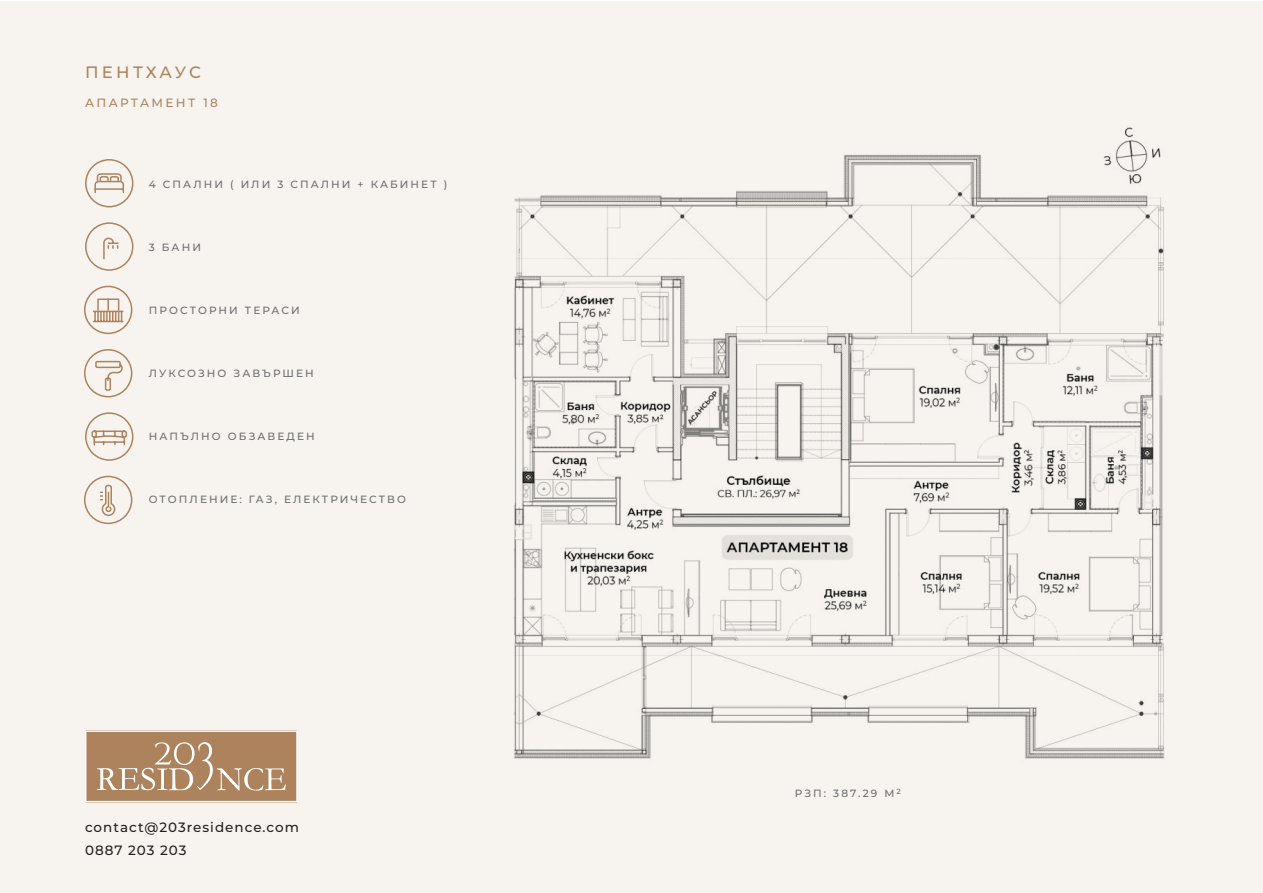
<style>
.page{position:relative;width:1263px;height:893px;background:#fff}
.page>*{position:absolute;margin:0;border:0;box-sizing:border-box;transform-origin:0 0}
.t1{font:500 16.5px "Montserrat";letter-spacing:.18em;color:#ad835d}
.t2{font:500 13.5px/22.5px "Montserrat";letter-spacing:.075em;color:#231f20}
.t3{font:500 12px "Montserrat";letter-spacing:.2em;color:#ad835d}
.t4{font:500 10.5px "Montserrat";letter-spacing:.2em;color:#6c6d70}
</style>
<div class="page">
<div style="left:0;top:1px;width:1262px;height:891px;background:#f7f4ef"></div>
<img style="left:514px;top:127px;width:651px;height:632px">
<svg style="left:85px;top:730px;width:212px;height:72px;background:#b79372"></svg>
<svg style="left:85px;top:159px;width:49px;height:49px"></svg>
<svg style="left:85px;top:222px;width:49px;height:49px"></svg>
<svg style="left:84px;top:475px;width:49px;height:50px"></svg>
<svg style="left:84px;top:285px;width:49px;height:50px"></svg>
<svg style="left:85px;top:412px;width:49px;height:49px"></svg>
<svg style="left:84px;top:349px;width:49px;height:49px"></svg>
<h1 class="t1" style="left:85px;top:61px;width:117px">ПЕНТХАУС</h1>
<p class="t3" style="left:85px;top:94px;width:134px">АПАРТАМЕНТ 18</p>
<p class="t4" style="left:149px;top:177px;width:300px">4 СПАЛНИ ( ИЛИ 3 СПАЛНИ + КАБИНЕТ )</p>
<p class="t4" style="left:149px;top:240px;width:54px">3 БАНИ</p>
<p class="t4" style="left:149px;top:303px;width:152px">ПРОСТОРНИ ТЕРАСИ</p>
<p class="t4" style="left:149px;top:366px;width:166px">ЛУКСОЗНО ЗАВЪРШЕН</p>
<p class="t4" style="left:149px;top:429px;width:168px">НАПЪЛНО ОБЗАВЕДЕН</p>
<p class="t4" style="left:149px;top:492px;width:259px">OТОПЛЕНИЕ: ГАЗ, ЕЛЕКТРИЧЕСТВО</p>
<p class="t2" style="left:85px;top:816px;width:215px">contact@203residence.com<br>0887 203 203</p>
<p class="t4" style="left:795px;top:785px;width:107px">РЗП: 387.29 M<sup>2</sup></p>
</div>
